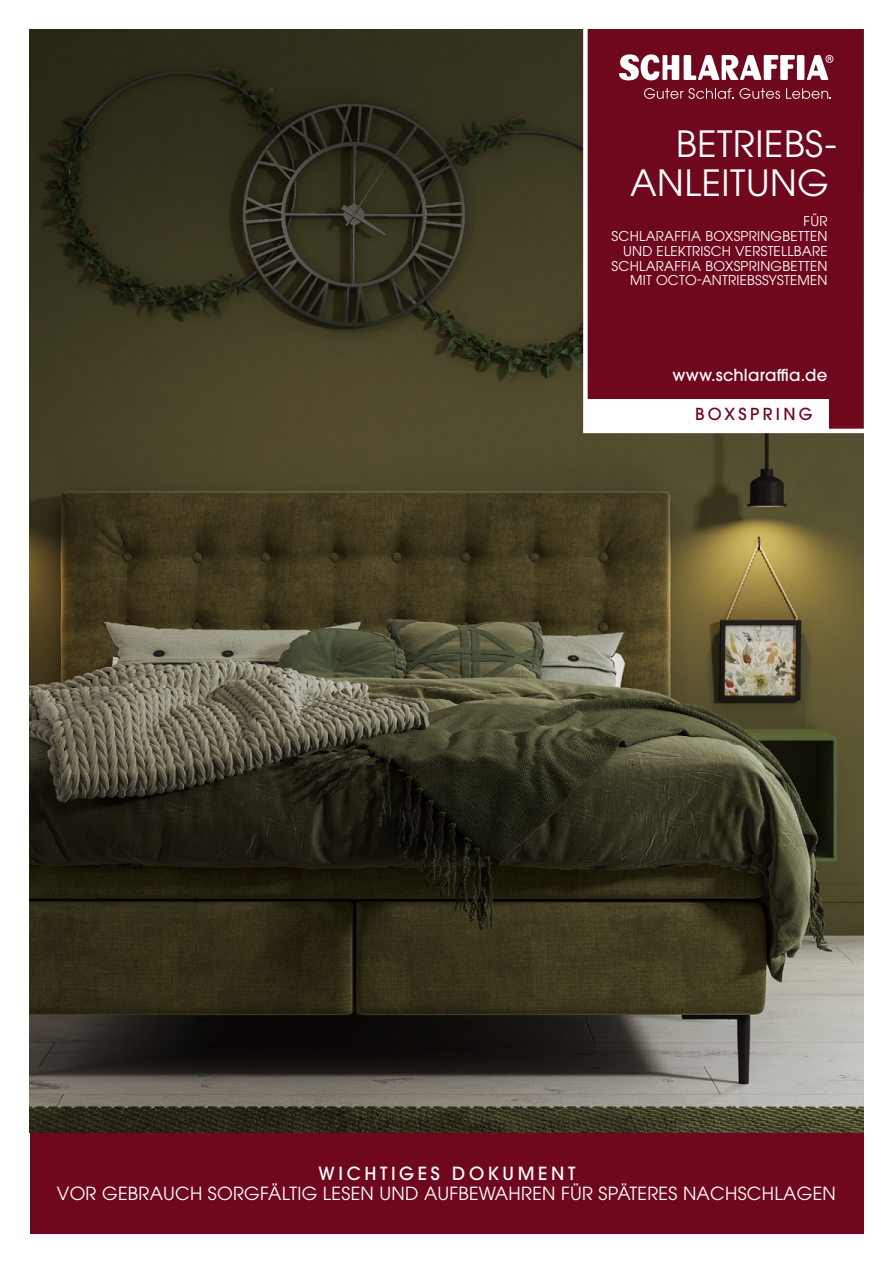
<style>
.page{position:relative;width:893px;height:1263px;background:#fff}
.page>*{position:absolute;margin:0;border:0;box-sizing:border-box;transform-origin:0 0}
.t1{font:36px/39.6px "ITC Avant Garde Pro";letter-spacing:.015em;color:#fff;text-align:right}
.t2{font:18px "ITC Avant Garde Pro";letter-spacing:.015em;color:#fff}
.t3{font:500 18px "ITC Avant Garde Pro";letter-spacing:.2em;color:#fff}
.t4{font:500 16.5px "ITC Avant Garde Pro";letter-spacing:.015em;color:#fff}
.t5{font:500 16.5px "ITC Avant Garde Pro";letter-spacing:.2em;color:#70081d}
.t6{font:13.5px/14.9px "ITC Avant Garde Pro";letter-spacing:.015em;color:#fff;text-align:right}
</style>
<div class="page">
<img style="left:30px;top:30px;width:833px;height:1103px">
<div style="left:585px;top:30px;width:278px;height:401px;background:#70081d"></div>
<div style="left:30px;top:1133px;width:833px;height:100px;background:#70081d"></div>
<div style="left:583px;top:0;width:5px;height:431px;background:#fff"></div>
<hr style="left:583px;top:429px;width:310px;height:4px;background:#fff">
<div style="left:797px;top:55px;width:7px;height:25px;background:#fff"></div>
<svg style="left:619px;top:54px;width:176px;height:26px"></svg>
<svg style="left:807px;top:55px;width:26px;height:25px"></svg>
<svg style="left:644px;top:88px;width:89px;height:11px"></svg>
<svg style="left:739px;top:88px;width:41px;height:11px"></svg>
<svg style="left:786px;top:88px;width:45px;height:11px"></svg>
<div style="left:585px;top:399px;width:243px;height:30px;background:#fff"></div>
<h1 class="t1" style="left:630px;top:123px;width:208px">BETRIEBS-<br>ANLEITUNG</h1>
<p class="t6" style="left:612px;top:213px;width:218px">FÜR<br>SCHLARAFFIA BOXSPRINGBETTEN<br>UND ELEKTRISCH VERSTELLBARE<br>SCHLARAFFIA BOXSPRINGBETTEN<br>MIT OCTO-ANTRIEBSSYSTEMEN</p>
<p class="t4" style="left:672px;top:364px;width:157px">www.schlaraffia.de</p>
<p class="t5" style="left:695px;top:403px;width:119px">BOXSPRING</p>
<h2 class="t3" style="left:319px;top:1162px;width:258px">WICHTIGES DOKUMENT</h2>
<h2 class="t2" style="left:57px;top:1182px;width:781px">VOR GEBRAUCH SORGFÄLTIG LESEN UND AUFBEWAHREN FÜR SPÄTERES NACHSCHLAGEN</h2>
</div>
